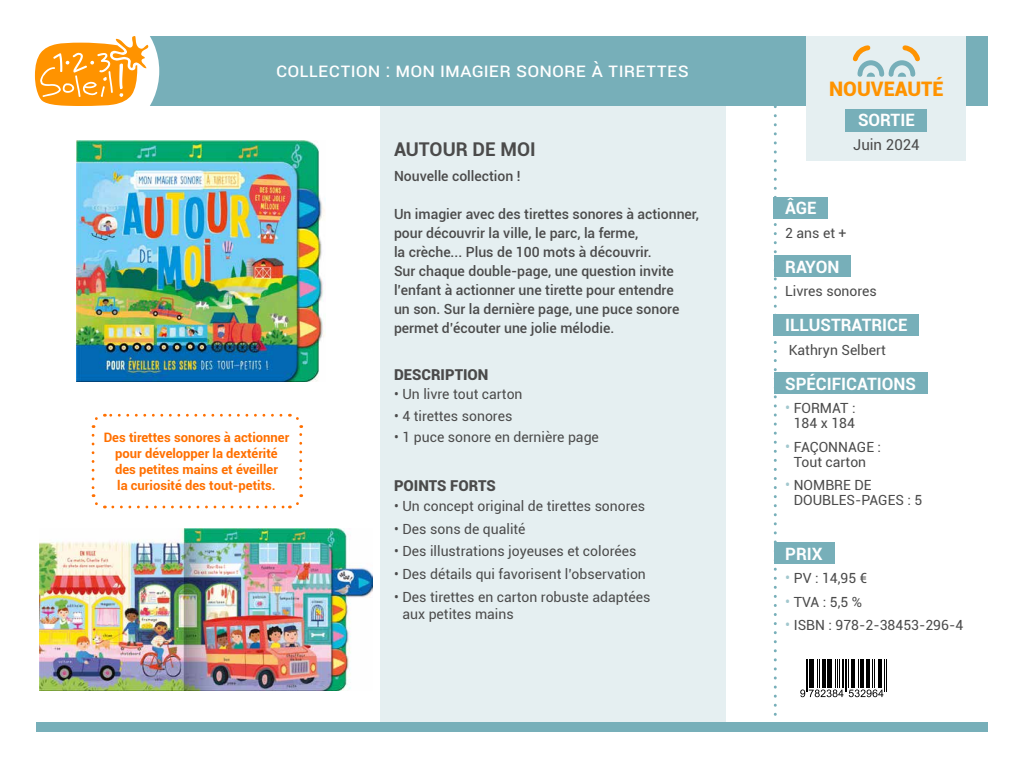
<style>
.page{position:relative;width:1024px;height:768px;background:#fff}
.page>*{position:absolute;margin:0;border:0;box-sizing:border-box;transform-origin:0 0}
.t1{font:20px "Roboto";color:#fff}
.t2{font:900 20px "Roboto";color:#ff9300}
.t3{font:700 19px "Roboto";color:#4b4b4b}
.t4{font:700 17px "Roboto";color:#fff}
.t5{font:900 15px "Roboto";color:#4b4b4b}
.t6{font:15px "Roboto";color:#4b4b4b}
.t7{font:14px/15px "Roboto";color:#4b4b4b}
.t8{font:500 14px/19px "Roboto";color:#4b4b4b}
.t9{font:700 13px/16px "Roboto";color:#ff7000;text-align:center}
.s1{font-size:15px;color:#a2c8ce}
</style>
<div class="page">
<div style="left:380px;top:106px;width:346px;height:616px;background:#e5eff1"></div>
<div style="left:36px;top:36px;width:952px;height:70px;background:#77afb9"></div>
<div style="left:36px;top:722px;width:952px;height:10px;background:#77afb9"></div>
<div style="left:20px;top:2px;width:139px;height:138px;background:#fff;border-radius:50%"></div>
<svg style="left:774px;top:107px;width:3px;height:609px"></svg>
<div style="left:774px;top:197px;width:54px;height:21px;background:#77afb9"></div>
<div style="left:774px;top:256px;width:77px;height:21px;background:#77afb9"></div>
<div style="left:774px;top:314px;width:145px;height:21px;background:#77afb9"></div>
<div style="left:774px;top:373px;width:153px;height:21px;background:#77afb9"></div>
<div style="left:774px;top:543px;width:60px;height:21px;background:#77afb9"></div>
<svg style="left:92px;top:435px;width:13px;height:74px"></svg>
<svg style="left:113px;top:494px;width:191px;height:14px"></svg>
<svg style="left:289px;top:413px;width:13px;height:74px"></svg>
<svg style="left:91px;top:414px;width:190px;height:14px"></svg>
<svg style="left:35px;top:36px;width:114px;height:70px"></svg>
<img style="left:76px;top:140px;width:249px;height:241px">
<img style="left:40px;top:529px;width:333px;height:161px">
<svg style="left:800px;top:659px;width:83px;height:38px"></svg>
<hr style="left:880px;top:659px;width:2px;height:29px;background:#000">
<hr style="left:884px;top:659px;width:1px;height:33px;background:#000">
<hr style="left:886px;top:659px;width:1px;height:33px;background:#000">
<div style="left:806px;top:36px;width:160px;height:124px;background:#e5eff1"></div>
<svg style="left:852px;top:45px;width:68px;height:32px"></svg>
<div style="left:846px;top:109px;width:81px;height:22px;background:#77afb9"></div>
<h1 class="t1" style="left:276px;top:56px;width:414px">Collection : Mon imagier sonore à tirettes</h1>
<p class="t9" style="left:104px;top:429px;width:187px">Des tirettes sonores à actionner pour développer la dextérité des petites mains et éveiller<br>la curiosité des tout-petits.</p>
<h2 class="t3" style="left:394px;top:136px;width:143px">AUTOUR DE MOI</h2>
<p class="t8" style="left:394px;top:166px;width:128px">Nouvelle collection !</p>
<p class="t8" style="left:394px;top:204px;width:306px">Un imagier avec des tirettes sonores à actionner, pour découvrir la ville, le parc, la ferme,<br>la crèche... Plus de 100 mots à découvrir.<br>Sur chaque double-page, une question invite l’enfant à actionner une tirette pour entendre<br>un son. Sur la dernière page, une puce sonore permet d’écouter une jolie mélodie.</p>
<p class="t5" style="left:394px;top:364px;width:96px">DESCRIPTION</p>
<p class="t7" style="left:394px;top:386px;width:130px">• Un livre tout carton</p>
<p class="t7" style="left:394px;top:408px;width:120px">• 4 tirettes sonores</p>
<p class="t7" style="left:394px;top:429px;width:206px">• 1 puce sonore en dernière page</p>
<p class="t5" style="left:394px;top:475px;width:103px">POINTS FORTS</p>
<p class="t7" style="left:394px;top:498px;width:253px">• Un concept original de tirettes sonores</p>
<p class="t7" style="left:394px;top:521px;width:133px">• Des sons de qualité</p>
<p class="t7" style="left:394px;top:543px;width:244px">• Des illustrations joyeuses et colorées</p>
<p class="t7" style="left:394px;top:566px;width:253px">• Des détails qui favorisent l’observation</p>
<p class="t7" style="left:403px;top:588px;width:249px;line-height:17px;text-indent:-8px">• Des tirettes en carton robuste adaptées aux petites mains</p>
<h1 class="t2" style="left:829px;top:75px;width:116px">NOUVEAUTÉ</h1>
<p class="t4" style="left:858px;top:108px;width:58px">SORTIE</p>
<p class="t6" style="left:853px;top:135px;width:68px">Juin 2024</p>
<p class="t4" style="left:785px;top:196px;width:33px">ÂGE</p>
<p class="t7" style="left:785px;top:225px;width:63px">2 ans et +</p>
<p class="t4" style="left:785px;top:254px;width:56px">RAYON</p>
<p class="t7" style="left:785px;top:283px;width:93px">Livres sonores</p>
<p class="t4" style="left:785px;top:313px;width:124px">ILLUSTRATRICE</p>
<p class="t7" style="left:789px;top:342px;width:99px">Kathryn Selbert</p>
<p class="t4" style="left:785px;top:372px;width:132px">SPÉCIFICATIONS</p>
<p class="t7" style="left:785px;top:400px;width:72px;text-align:center"><span class="s1">•</span> FORMAT :<br>184 x 184</p>
<p class="t7" style="left:785px;top:439px;width:97px;text-align:center"><span class="s1">•</span> FAÇONNAGE :<br>Tout carton</p>
<p class="t7" style="left:794px;top:477px;width:130px;text-indent:-9px"><span class="s1">•</span> NOMBRE DE<br>DOUBLES-PAGES : 5</p>
<p class="t4" style="left:785px;top:542px;width:39px">PRIX</p>
<p class="t7" style="left:785px;top:570px;width:84px"><span class="s1">•</span> PV : 14,95 €</p>
<p class="t7" style="left:785px;top:594px;width:78px"><span class="s1">•</span> TVA : 5,5 %</p>
<p class="t7" style="left:785px;top:617px;width:180px"><span class="s1">•</span> ISBN : 978-2-38453-296-4</p>
</div>
